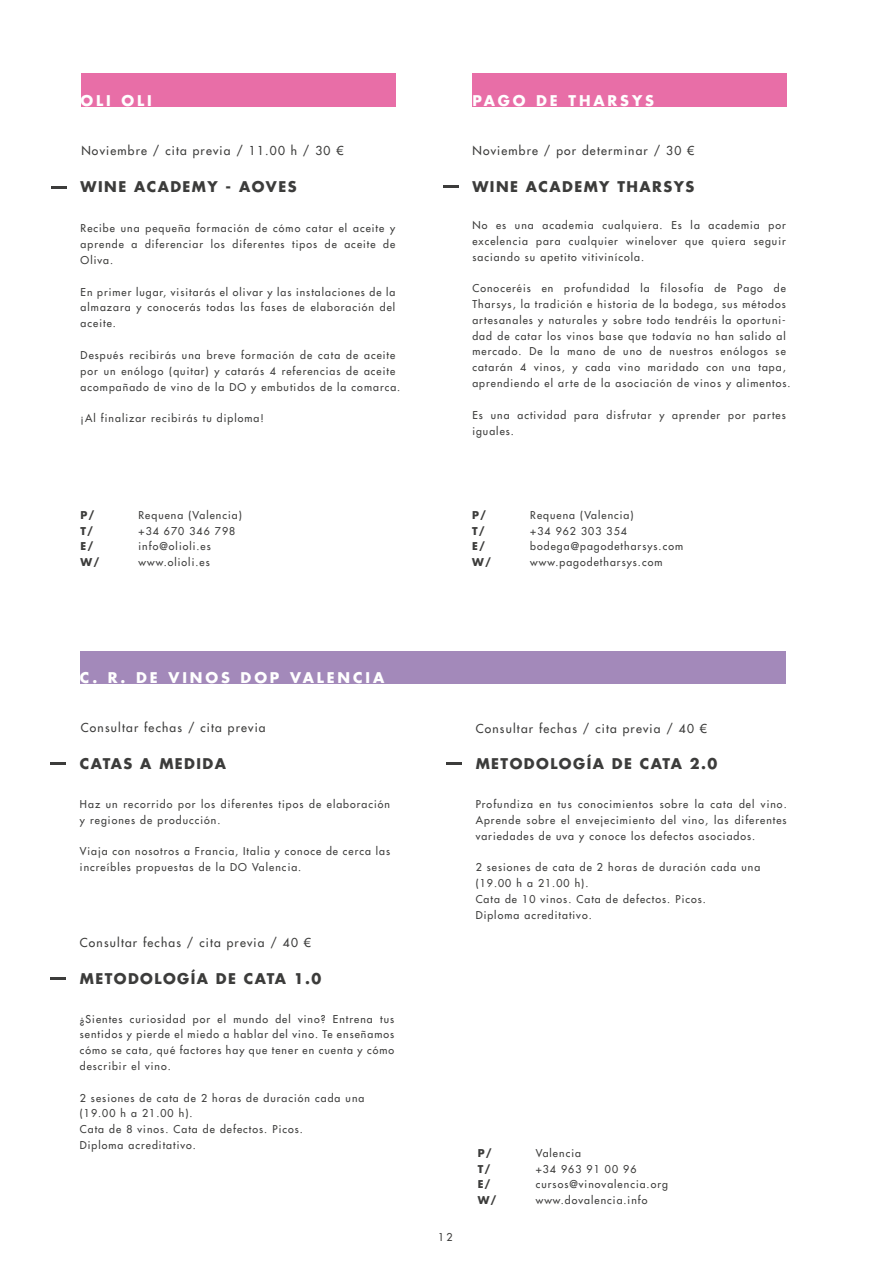
<style>
.page{position:relative;width:893px;height:1263px;background:#fff}
.page>*{position:absolute;margin:0;border:0;box-sizing:border-box;transform-origin:0 0}
.t1{font:700 14.4px "Futura LT";letter-spacing:.1em;color:#3c3c3b}
.t2{font:700 14.4px "Futura LT";letter-spacing:.2em;color:#fff}
.t3{font:12px "Futura LT";letter-spacing:.1em;color:#3c3c3b}
.t4{font:10.5px/15.8px "Futura LT";letter-spacing:.1em;color:#3c3c3b}
.t5{font:700 10.5px/15.8px "Futura LT";color:#3c3c3b}
</style>
<div class="page">
<div style="left:80px;top:651px;width:706px;height:33px;background:#a389ba"></div>
<hr style="left:50px;top:977px;width:16px;height:3px;background:#3c3c3b">
<svg style="left:446px;top:763px;width:16px;height:2px"></svg>
<svg style="left:50px;top:763px;width:16px;height:2px"></svg>
<div style="left:81px;top:73px;width:314px;height:33px;background:#e86ea7"></div>
<div style="left:472px;top:73px;width:314px;height:33px;background:#e86ea7"></div>
<hr style="left:443px;top:185px;width:16px;height:3px;background:#3c3c3b">
<svg style="left:51px;top:186px;width:16px;height:2px"></svg>
<h1 class="t2" style="left:81px;top:91px;width:73px">OLI OLI</h1>
<h1 class="t2" style="left:472px;top:91px;width:183px">PAGO DE THARSYS</h1>
<p class="t3" style="left:81px;top:143px;width:263px">Noviembre / cita previa / 11.00 h / 30 €</p>
<p class="t3" style="left:472px;top:143px;width:223px">Noviembre / por determinar / 30 €</p>
<h1 class="t1" style="left:81px;top:177px;width:217px">WINE ACADEMY - AOVES</h1>
<h1 class="t1" style="left:472px;top:177px;width:223px">WINE ACADEMY THARSYS</h1>
<p class="t4" style="left:81px;top:220px;width:316px;text-align:justify">Recibe una pequeña formación de cómo catar el aceite y aprende a diferenciar los diferentes tipos de aceite de Oliva.</p>
<p class="t4" style="left:81px;top:284px;width:316px;text-align:justify">En primer lugar, visitarás el olivar y las instalaciones de la almazara y conocerás todas las fases de elaboración del aceite.</p>
<p class="t4" style="left:81px;top:347px;width:321px">Después recibirás una breve formación de cata de aceite por un enólogo (quitar) y catarás 4 referencias de aceite acompañado de vino de la DO y embutidos de la comarca.</p>
<p class="t4" style="left:81px;top:410px;width:185px">¡Al finalizar recibirás tu diploma!</p>
<p class="t4" style="left:472px;top:217px;width:315px;text-align:justify">No es una academia cualquiera. Es la academia por excelencia para cualquier winelover que quiera seguir saciando su apetito vitivinícola.</p>
<p class="t4" style="left:472px;top:280px;width:320px">Conoceréis en profundidad la filosofía de Pago de Tharsys, la tradición e historia de la bodega, sus métodos artesanales y naturales y sobre todo tendréis la oportuni&shy;dad de catar los vinos base que todavía no han salido al mercado. De la mano de uno de nuestros enólogos se catarán 4 vinos, y cada vino maridado con una tapa, aprendiendo el arte de la asociación de vinos y alimentos.</p>
<p class="t4" style="left:472px;top:407px;width:315px">Es una actividad para disfrutar y aprender por partes iguales.</p>
<p class="t5" style="left:81px;top:507px;width:20px">P/<br>T/<br>E/<br>W/</p>
<p class="t4" style="left:139px;top:507px;width:105px">Requena (Valencia) +34 670 346 798 info@olioli.es www.olioli.es</p>
<p class="t5" style="left:472px;top:507px;width:20px">P/<br>T/<br>E/<br>W/</p>
<p class="t4" style="left:530px;top:507px;width:154px">Requena (Valencia)<br>+34 962 303 354 bodega@pagodetharsys.com www.pagodetharsys.com</p>
<h1 class="t2" style="left:80px;top:668px;width:306px">C. R. DE VINOS DOP VALENCIA</h1>
<p class="t3" style="left:81px;top:720px;width:186px">Consultar fechas / cita previa</p>
<h1 class="t1" style="left:80px;top:754px;width:148px">CATAS A MEDIDA</h1>
<p class="t4" style="left:80px;top:796px;width:312px">Haz un recorrido por los diferentes tipos de elaboración y regiones de producción.</p>
<p class="t4" style="left:80px;top:843px;width:312px">Viaja con nosotros a Francia, Italia y conoce de cerca las increíbles propuestas de la DO Valencia.</p>
<p class="t3" style="left:80px;top:935px;width:233px">Consultar fechas / cita previa / 40 €</p>
<h1 class="t1" style="left:80px;top:969px;width:243px">METODOLOGÍA DE CATA 1.0</h1>
<p class="t4" style="left:80px;top:1011px;width:316px;text-align:justify">¿Sientes curiosidad por el mundo del vino? Entrena tus sentidos y pierde el miedo a hablar del vino. Te enseñamos cómo se cata, qué factores hay que tener en cuenta y cómo describir el vino.</p>
<p class="t4" style="left:80px;top:1090px;width:286px">2 sesiones de cata de 2 horas de duración cada una (19.00 h a 21.00 h).<br>Cata de 8 vinos. Cata de defectos. Picos.<br>Diploma acreditativo.</p>
<p class="t3" style="left:476px;top:720px;width:233px">Consultar fechas / cita previa / 40 €</p>
<h1 class="t1" style="left:476px;top:754px;width:243px">METODOLOGÍA DE CATA 2.0</h1>
<p class="t4" style="left:476px;top:796px;width:313px;text-align:justify">Profundiza en tus conocimientos sobre la cata del vino.<br>Aprende sobre el envejecimiento del vino, las diferentes variedades de uva y conoce los defectos asociados.</p>
<p class="t4" style="left:476px;top:859px;width:286px">2 sesiones de cata de 2 horas de duración cada una (19.00 h a 21.00 h).<br>Cata de 10 vinos. Cata de defectos. Picos.<br>Diploma acreditativo.</p>
<p class="t4" style="left:438px;top:1229px;width:16px">12</p>
<p class="t5" style="left:478px;top:1145px;width:20px">P/<br>T/<br>E/<br>W/</p>
<p class="t4" style="left:536px;top:1145px;width:134px">Valencia<br>+34 963 91 00 96 cursos@vinovalencia.org www.dovalencia.info</p>
</div>
